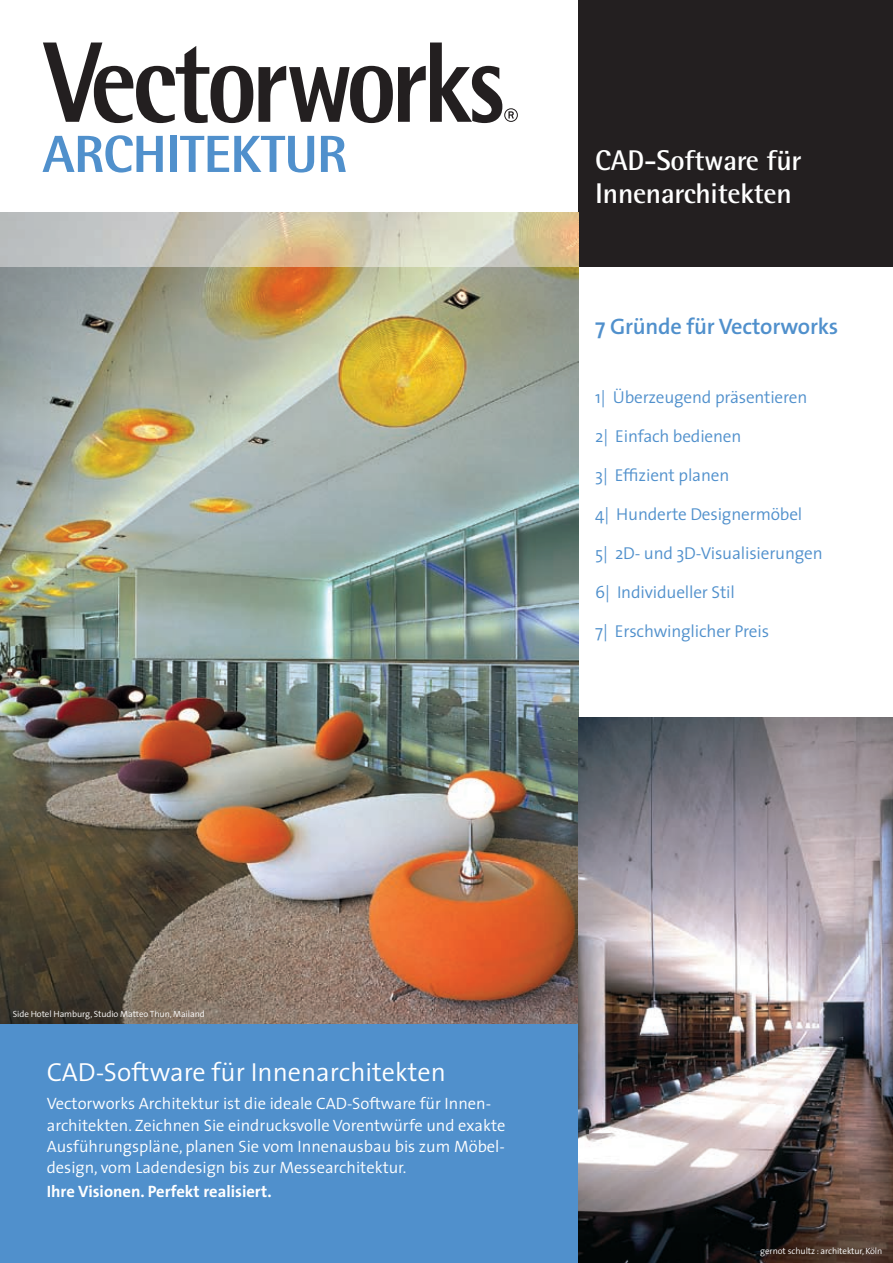
<style>
.page{position:relative;width:893px;height:1263px;background:#fff}
.page>*{position:absolute;margin:0;border:0;box-sizing:border-box;transform-origin:0 0}
.t1{font:700 28.5px/33px "Rotis Semi Sans";letter-spacing:-.01em;color:#fff}
.t2{font:300 26.25px "The Sans";color:#fff}
.t3{font:600 22.5px "The Sans";letter-spacing:-.01em;color:#5090cc}
.t4{font:300 17.25px "The Sans";letter-spacing:-.01em;color:#5090cc}
.t5{font:300 16.5px/21.3px "The Sans";color:#fff}
.t6{font:700 16.5px "The Sans";color:#fff}
.t7{font:300 9px "The Sans";letter-spacing:-.01em;color:#fff}
</style>
<div class="page">
<img style="left:0;top:213px;width:578px;height:812px">
<div style="left:578px;top:0;width:315px;height:267px;background:#231f20"></div>
<div style="left:0;top:1025px;width:578px;height:238px;background:#5090cc"></div>
<svg style="left:43px;top:135px;width:120px;height:38px"></svg>
<div style="left:170px;top:136px;width:7px;height:36px;background:#5090cc"></div>
<svg style="left:180px;top:136px;width:134px;height:37px"></svg>
<svg style="left:321px;top:136px;width:25px;height:36px"></svg>
<svg style="left:43px;top:43px;width:475px;height:80px"></svg>
<img style="left:578px;top:717px;width:315px;height:546px">
<h1 class="t1" style="left:595px;top:144px;width:208px">CAD-Software für<br>Innenarchitekten</h1>
<h3 class="t3" style="left:595px;top:312px;width:244px">7 Gründe für Vectorworks</h3>
<p class="t4" style="left:595px;top:386px;width:214px">1| Überzeugend präsentieren</p>
<p class="t4" style="left:595px;top:425px;width:148px">2| Einfach bedienen</p>
<p class="t4" style="left:595px;top:464px;width:136px">3| Effizient planen</p>
<p class="t4" style="left:595px;top:503px;width:208px">4| Hunderte Designermöbel</p>
<p class="t4" style="left:595px;top:542px;width:229px">5| 2D- und 3D-Visualisierungen</p>
<p class="t4" style="left:595px;top:581px;width:141px">6| Individueller Stil</p>
<p class="t4" style="left:595px;top:620px;width:175px">7| Erschwinglicher Preis</p>
<p class="t7" style="left:13px;top:1009px;width:194px">Side Hotel Hamburg, Studio Matteo Thun, Mailand</p>
<h2 class="t2" style="left:47px;top:1055px;width:401px">CAD-Software für Innenarchitekten</h2>
<p class="t5" style="left:47px;top:1093px;width:460px">Vectorworks Architektur ist die ideale CAD-Software für Innen&shy;architekten. Zeichnen Sie eindrucksvolle Vorentwürfe und exakte Ausführungspläne, planen Sie vom Innenausbau bis zum Möbel&shy;design, vom Ladendesign bis zur Messearchitektur.</p>
<p class="t6" style="left:47px;top:1181px;width:226px">Ihre Visionen. Perfekt realisiert.</p>
<p class="t7" style="left:760px;top:1245px;width:124px">gernot schultz : architektur, Köln</p>
</div>
